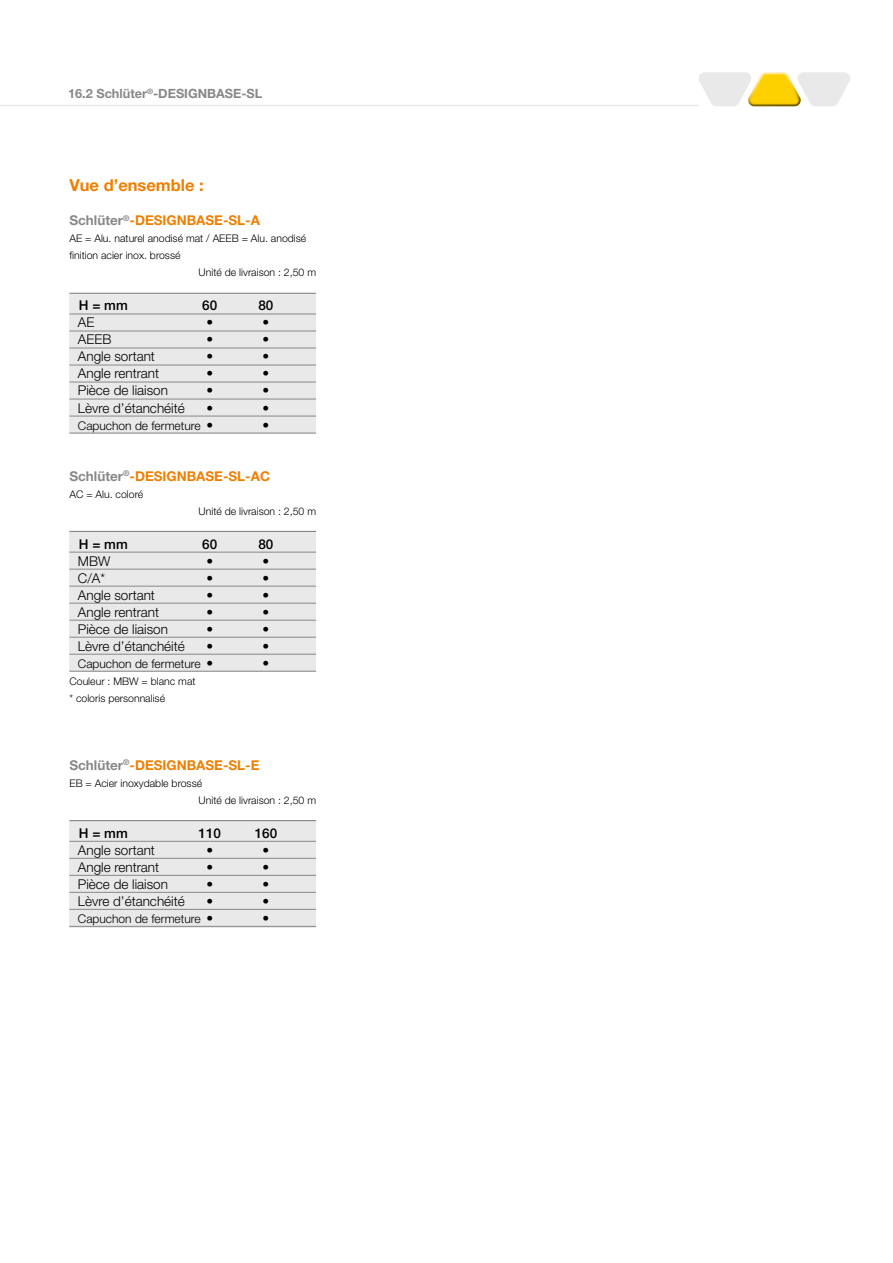
<style>
.page{position:relative;width:893px;height:1263px;background:#fff}
.page>*{position:absolute;margin:0;border:0;box-sizing:border-box;transform-origin:0 0}
.t1{font:700 16.5px "Helvetica Neue LT Pro";color:#ee7f00}
.t2{font:300 13.5px "Helvetica Neue LT Pro";color:#000}
.t3{font:700 13.5px "Helvetica Neue LT Pro";color:#ee7f00}
.t4{font:500 13.5px "Helvetica Neue LT Pro";color:#000}
.t5{font:700 12.75px "Helvetica Neue LT Pro";color:#87888a}
.t6{font:300 12px "Helvetica Neue LT Pro";color:#000}
.t7{font:300 10.5px/17px "Helvetica Neue LT Pro";color:#000}
.s1{color:#87888a}
.s2{font-size:13.5px}
</style>
<div class="page">
<hr style="left:0;top:105px;width:699px;height:1px;background:#e9e9ea">
<svg style="left:699px;top:72px;width:151px;height:34px"></svg>
<div style="left:69px;top:293px;width:246px;height:141px;background:#e9e9ea"></div>
<div style="left:69px;top:531px;width:246px;height:140px;background:#e9e9ea"></div>
<div style="left:69px;top:821px;width:246px;height:106px;background:#e9e9ea"></div>
<hr style="left:69px;top:293px;width:247px;height:1px;background:#87888a">
<hr style="left:69px;top:314px;width:247px;height:1px;background:#87888a">
<hr style="left:69px;top:331px;width:247px;height:1px;background:#87888a">
<hr style="left:69px;top:348px;width:247px;height:1px;background:#87888a">
<hr style="left:69px;top:365px;width:247px;height:1px;background:#87888a">
<hr style="left:69px;top:382px;width:247px;height:1px;background:#87888a">
<hr style="left:69px;top:399px;width:247px;height:1px;background:#87888a">
<hr style="left:69px;top:416px;width:247px;height:1px;background:#87888a">
<hr style="left:69px;top:433px;width:247px;height:1px;background:#87888a">
<hr style="left:69px;top:531px;width:247px;height:1px;background:#87888a">
<hr style="left:69px;top:552px;width:247px;height:1px;background:#87888a">
<hr style="left:69px;top:569px;width:247px;height:1px;background:#87888a">
<hr style="left:69px;top:586px;width:247px;height:1px;background:#87888a">
<hr style="left:69px;top:603px;width:247px;height:1px;background:#87888a">
<hr style="left:69px;top:620px;width:247px;height:1px;background:#87888a">
<hr style="left:69px;top:637px;width:247px;height:1px;background:#87888a">
<hr style="left:69px;top:654px;width:247px;height:1px;background:#87888a">
<hr style="left:69px;top:671px;width:247px;height:1px;background:#87888a">
<hr style="left:69px;top:820px;width:247px;height:1px;background:#87888a">
<hr style="left:69px;top:841px;width:247px;height:1px;background:#87888a">
<hr style="left:69px;top:858px;width:247px;height:1px;background:#87888a">
<hr style="left:69px;top:875px;width:247px;height:1px;background:#87888a">
<hr style="left:69px;top:892px;width:247px;height:1px;background:#87888a">
<hr style="left:69px;top:909px;width:247px;height:1px;background:#87888a">
<hr style="left:69px;top:926px;width:247px;height:1px;background:#87888a">
<p class="t5" style="left:68px;top:86px;width:196px">16.2 Schlüter<sup>®</sup>-DESIGNBASE-SL</p>
<p class="t1" style="left:69px;top:175px;width:136px">Vue d’ensemble :</p>
<p class="t3" style="left:69px;top:212px;width:192px"><span class="s1">Schlüter</span><sup>®</sup>-DESIGNBASE-SL-A</p>
<p class="t7" style="left:69px;top:230px;width:238px">AE = Alu. naturel anodisé mat / AEEB = Alu. anodisé</p>
<p class="t7" style="left:69px;top:247px;width:113px">finition acier inox. brossé</p>
<p class="t7" style="left:199px;top:264px;width:119px">Unité de livraison : 2,50 m</p>
<p class="t4" style="left:79px;top:298px;width:50px">H = mm</p>
<p class="t4" style="left:202px;top:298px;width:17px">60</p>
<p class="t4" style="left:258px;top:298px;width:17px">80</p>
<p class="t2" style="left:78px;top:314px;width:18px">AE</p>
<p class="t2" style="left:206px;top:314px;width:8px">•</p>
<p class="t2" style="left:263px;top:314px;width:8px">•</p>
<p class="t2" style="left:78px;top:331px;width:35px">AEEB</p>
<p class="t2" style="left:206px;top:331px;width:8px">•</p>
<p class="t2" style="left:263px;top:331px;width:8px">•</p>
<p class="t2" style="left:78px;top:348px;width:79px">Angle sortant</p>
<p class="t2" style="left:206px;top:348px;width:8px">•</p>
<p class="t2" style="left:263px;top:348px;width:8px">•</p>
<p class="t2" style="left:78px;top:365px;width:83px">Angle rentrant</p>
<p class="t2" style="left:206px;top:365px;width:8px">•</p>
<p class="t2" style="left:263px;top:365px;width:8px">•</p>
<p class="t2" style="left:78px;top:382px;width:92px">Pièce de liaison</p>
<p class="t2" style="left:206px;top:382px;width:8px">•</p>
<p class="t2" style="left:263px;top:382px;width:8px">•</p>
<p class="t2" style="left:78px;top:399px;width:108px">Lèvre d’étanchéité</p>
<p class="t2" style="left:206px;top:399px;width:8px">•</p>
<p class="t2" style="left:263px;top:399px;width:8px">•</p>
<p class="t6" style="left:78px;top:418px;width:137px">Capuchon de fermeture <span class="s2">•</span></p>
<p class="t2" style="left:263px;top:416px;width:8px">•</p>
<p class="t3" style="left:69px;top:467px;width:202px"><span class="s1">Schlüter</span><sup>®</sup>-DESIGNBASE-SL-AC</p>
<p class="t7" style="left:69px;top:485px;width:75px">AC = Alu. coloré</p>
<p class="t7" style="left:199px;top:502px;width:119px">Unité de livraison : 2,50 m</p>
<p class="t4" style="left:79px;top:536px;width:50px">H = mm</p>
<p class="t4" style="left:202px;top:536px;width:17px">60</p>
<p class="t4" style="left:258px;top:536px;width:17px">80</p>
<p class="t2" style="left:78px;top:552px;width:34px">MBW</p>
<p class="t2" style="left:206px;top:552px;width:8px">•</p>
<p class="t2" style="left:263px;top:552px;width:8px">•</p>
<p class="t2" style="left:78px;top:569px;width:29px">C/A*</p>
<p class="t2" style="left:206px;top:569px;width:8px">•</p>
<p class="t2" style="left:263px;top:569px;width:8px">•</p>
<p class="t2" style="left:78px;top:586px;width:79px">Angle sortant</p>
<p class="t2" style="left:206px;top:586px;width:8px">•</p>
<p class="t2" style="left:263px;top:586px;width:8px">•</p>
<p class="t2" style="left:78px;top:603px;width:83px">Angle rentrant</p>
<p class="t2" style="left:206px;top:603px;width:8px">•</p>
<p class="t2" style="left:263px;top:603px;width:8px">•</p>
<p class="t2" style="left:78px;top:620px;width:92px">Pièce de liaison</p>
<p class="t2" style="left:206px;top:620px;width:8px">•</p>
<p class="t2" style="left:263px;top:620px;width:8px">•</p>
<p class="t2" style="left:78px;top:638px;width:108px">Lèvre d’étanchéité</p>
<p class="t2" style="left:206px;top:638px;width:8px">•</p>
<p class="t2" style="left:263px;top:638px;width:8px">•</p>
<p class="t6" style="left:78px;top:656px;width:137px">Capuchon de fermeture <span class="s2">•</span></p>
<p class="t2" style="left:263px;top:655px;width:8px">•</p>
<p class="t7" style="left:69px;top:672px;width:128px">Couleur : MBW = blanc mat * coloris personnalisé</p>
<p class="t3" style="left:69px;top:756px;width:192px"><span class="s1">Schlüter</span><sup>®</sup>-DESIGNBASE-SL-E</p>
<p class="t7" style="left:199px;top:774px;width:119px;text-indent:-129px">EB = Acier inoxydable brossé<br>Unité de livraison : 2,50 m</p>
<p class="t4" style="left:79px;top:825px;width:50px">H = mm</p>
<p class="t4" style="left:199px;top:825px;width:24px">110</p>
<p class="t4" style="left:255px;top:825px;width:24px">160</p>
<p class="t2" style="left:78px;top:842px;width:79px">Angle sortant</p>
<p class="t2" style="left:206px;top:842px;width:8px">•</p>
<p class="t2" style="left:263px;top:842px;width:8px">•</p>
<p class="t2" style="left:78px;top:859px;width:83px">Angle rentrant</p>
<p class="t2" style="left:206px;top:859px;width:8px">•</p>
<p class="t2" style="left:263px;top:859px;width:8px">•</p>
<p class="t2" style="left:78px;top:876px;width:92px">Pièce de liaison</p>
<p class="t2" style="left:206px;top:876px;width:8px">•</p>
<p class="t2" style="left:263px;top:876px;width:8px">•</p>
<p class="t2" style="left:78px;top:893px;width:108px">Lèvre d’étanchéité</p>
<p class="t2" style="left:206px;top:893px;width:8px">•</p>
<p class="t2" style="left:263px;top:893px;width:8px">•</p>
<p class="t6" style="left:78px;top:911px;width:137px">Capuchon de fermeture <span class="s2">•</span></p>
<p class="t2" style="left:263px;top:910px;width:8px">•</p>
</div>
